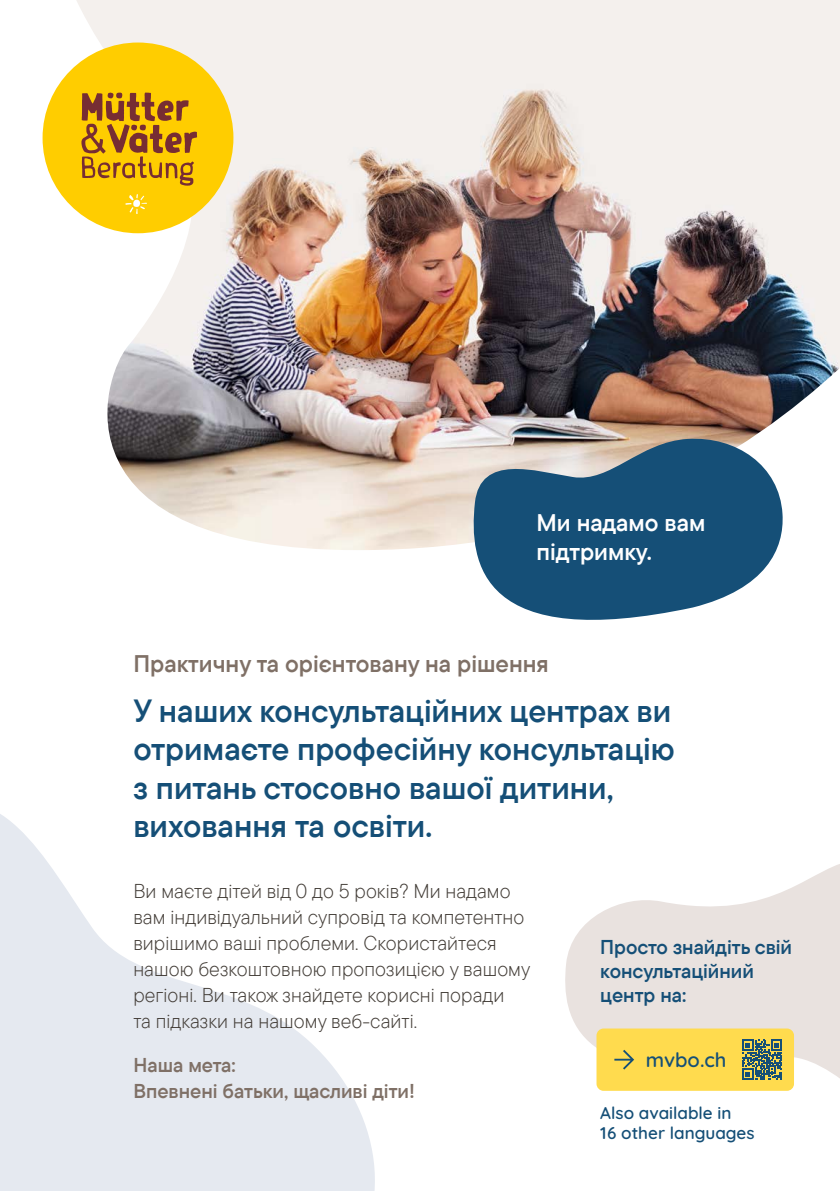
<style>
.page{position:relative;width:840px;height:1191px;background:#fff}
.page>*{position:absolute;margin:0;border:0;box-sizing:border-box;transform-origin:0 0}
.t1{font:32px/38.4px "TT Commons Pro Db";color:#154f77}
.t2{font:24px "TT Commons Pro Db";color:#7f7066}
.t3{font:24px/29px "TT Commons Pro Db";color:#fff}
.t4{font:300 20px/26px "TT Commons Pro";letter-spacing:.005em;color:#413b35}
.t5{font:20px/24px "TT Commons Pro Db";color:#154f77}
.t6{font:20px/26px "TT Commons Pro Db";color:#7f7066}
.t7{font:600 20px "Quicksand";color:#154f77}
.t8{font:600 17px/20px "Quicksand";color:#154f77}
</style>
<div class="page">
<svg style="left:0;top:814px;width:375px;height:377px;fill:#e5e9f0"></svg>
<img style="left:53px;top:0;width:786px;height:550px">
<svg style="left:468px;top:436px;width:316px;height:184px;background:#4b7491"></svg>
<div style="left:43px;top:43px;width:190px;height:190px;background:#ffcd00;border-radius:50%"></div>
<svg style="left:81px;top:93px;width:116px;height:93px"></svg>
<svg style="left:125px;top:194px;width:22px;height:20px"></svg>
<svg style="left:565px;top:864px;width:274px;height:227px;fill:#e9e2df"></svg>
<div style="left:596px;top:1028px;width:197px;height:62px;background:#ffdb4e;border-radius:7px"></div>
<svg style="left:614px;top:1049px;width:19px;height:20px"></svg>
<svg style="left:742px;top:1039px;width:39px;height:40px"></svg>
<p class="t3" style="left:536px;top:508px;width:170px">Ми надамо вам підтримку.</p>
<p class="t2" style="left:133px;top:645px;width:417px">Практичну та орієнтовану на рішення</p>
<h1 class="t1" style="left:133px;top:691px;width:542px">У наших консультаційних центрах ви отримаєте професійну консультацію з питань стосовно вашої дитини, виховання та освіти.</h1>
<p class="t4" style="left:133px;top:878px;width:398px">Ви маєте дітей від 0 до 5 років? Ми надамо вам індивідуальний супровід та компетентно вирішимо ваші проблеми. Скористайтеся нашою безкоштовною пропозицією у вашому регіоні. Ви також знайдете корисні поради<br>та підказки на нашому веб-сайті.</p>
<p class="t6" style="left:133px;top:1052px;width:283px">Наша мета:<br>Впевнені батьки, щасливі діти!</p>
<p class="t5" style="left:600px;top:935px;width:193px">Просто знайдіть свій консультаційний центр на:</p>
<p class="t7" style="left:645px;top:1044px;width:82px">mvbo.ch</p>
<p class="t8" style="left:600px;top:1101px;width:155px">Also available in<br>16 other languages</p>
</div>
